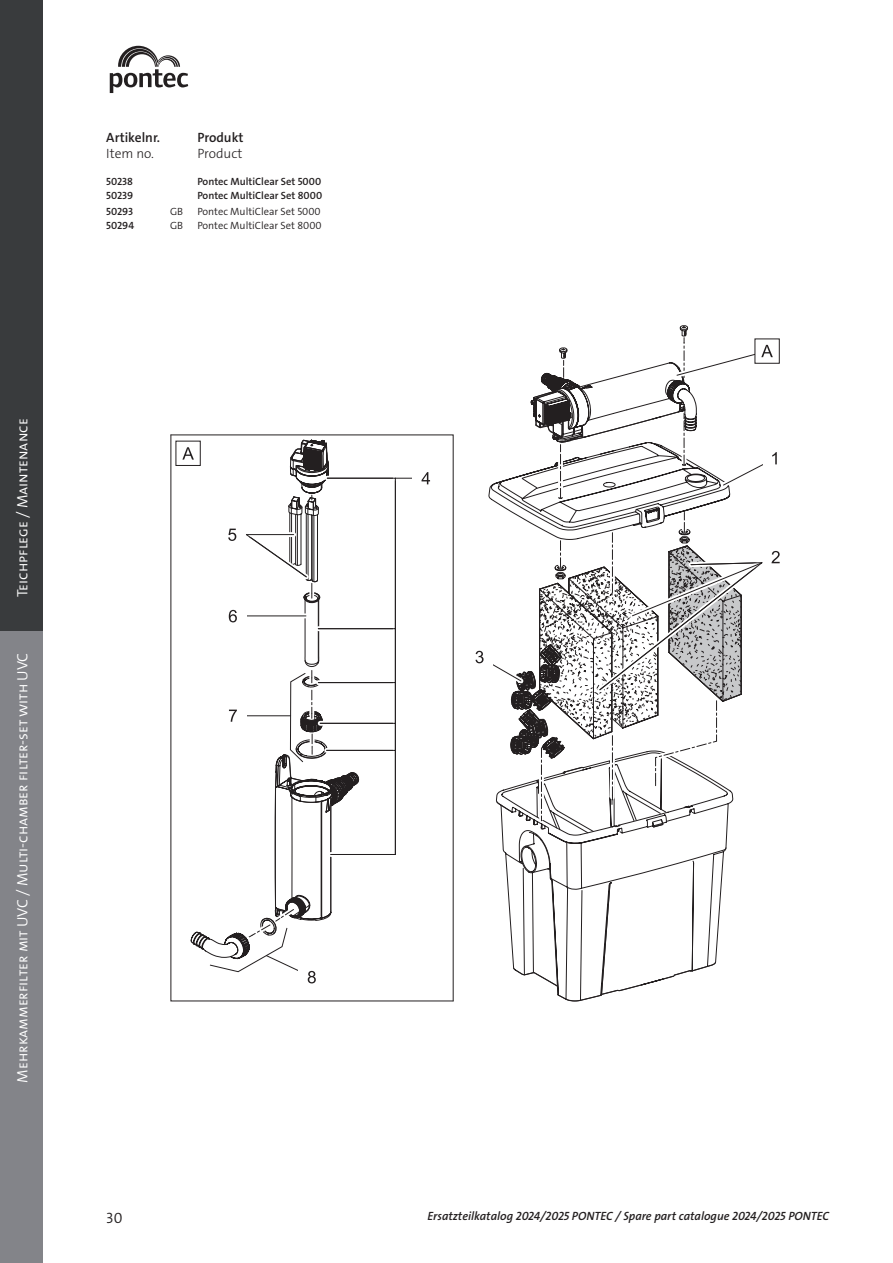
<style>
.page{position:relative;width:893px;height:1263px;background:#fff}
.page>*{position:absolute;margin:0;border:0;box-sizing:border-box;transform-origin:0 0}
.CB_AF_Griff-Pgr{font:15px "The Sans LP4 Se Lig";color:#fff}
.CB_AF_Griffmarke{font:15px "The Sans LP4 Se Lig";color:#fff}
.t1{font:15px "The Sans LP4 Se Lig";color:#231f20}
.CB_AF_Tabellenkopf-Mastertabelle{font:13.5px/16.2px "The Sans LP6 Se Bld";color:#231f20}
.t2{font:12px "The Sans LP6 Se Bld IT";color:#231f20}
.CB_AF_Tabellentext{font:10.5px "The Sans LP4 Se Lig";color:#231f20}
.CB_AF_Tabellentext_Semibold{font:10.5px "The Sans LP6 Se Bld";color:#231f20}
.CB_AF_Tab-Artikelnr-Mastertabelle{font:10.5px "The Sans LP6 Se Bld";color:#231f20}
.s1{font-family:"The Sans LP3 Lig"}
</style>
<div class="page">
<svg style="left:110px;top:46px;width:78px;height:47px"></svg>
<div style="left:0;top:0;width:43px;height:631px;background:#393b3d"></div>
<div style="left:0;top:631px;width:43px;height:632px;background:#838489"></div>
<svg style="left:501px;top:821px;width:227px;height:181px"></svg>
<svg style="left:170px;top:434px;width:284px;height:567px"></svg>
<div style="left:393px;top:478px;width:5px;height:376px;background:#fff"></div>
<svg style="left:396px;top:476px;width:16px;height:5px"></svg>
<hr style="left:395px;top:478px;width:31px;height:1px;background:#231f20">
<div style="left:412px;top:462px;width:28px;height:32px;background:#fff"></div>
<svg style="left:422px;top:472px;width:8px;height:12px"></svg>
<svg style="left:175px;top:434px;width:221px;height:549px"></svg>
<svg style="left:475px;top:325px;width:305px;height:496px"></svg>
<p class="CB_AF_Tabellenkopf-Mastertabelle" style="left:106px;top:129px;width:55px">Artikelnr.<br><span class="s1">Item no.</span></p>
<p class="CB_AF_Tabellenkopf-Mastertabelle" style="left:197px;top:129px;width:48px">Produkt<br><span class="s1">Product</span></p>
<p class="CB_AF_Tab-Artikelnr-Mastertabelle" style="left:106px;top:175px;width:28px">50238</p>
<p class="CB_AF_Tabellentext_Semibold" style="left:197px;top:175px;width:125px">Pontec MultiClear Set 5000</p>
<p class="CB_AF_Tab-Artikelnr-Mastertabelle" style="left:106px;top:189px;width:29px">50239</p>
<p class="CB_AF_Tabellentext_Semibold" style="left:197px;top:189px;width:126px">Pontec MultiClear Set 8000</p>
<p class="CB_AF_Tab-Artikelnr-Mastertabelle" style="left:106px;top:204px;width:28px">50293</p>
<p class="CB_AF_Tabellentext" style="left:170px;top:204px;width:15px">GB</p>
<p class="CB_AF_Tabellentext" style="left:197px;top:204px;width:125px">Pontec MultiClear Set 5000</p>
<p class="CB_AF_Tab-Artikelnr-Mastertabelle" style="left:106px;top:218px;width:29px">50294</p>
<p class="CB_AF_Tabellentext" style="left:170px;top:218px;width:15px">GB</p>
<p class="CB_AF_Tabellentext" style="left:197px;top:218px;width:126px">Pontec MultiClear Set 8000</p>
<p class="CB_AF_Griffmarke" style="left:13px;top:597px;width:180px;rotate:-90deg">Teichpflege / Maintenance</p>
<p class="CB_AF_Griff-Pgr" style="left:13px;top:1082px;width:431px;rotate:-90deg">Mehrkammerfilter mit UVC / Multi-chamber filter-set with UVC</p>
<p class="t1" style="left:106px;top:1208px;width:18px">30</p>
<p class="t2" style="left:427px;top:1208px;width:403px">Ersatzteilkatalog 2024/2025 PONTEC / Spare part catalogue 2024/2025 PONTEC</p>
</div>
